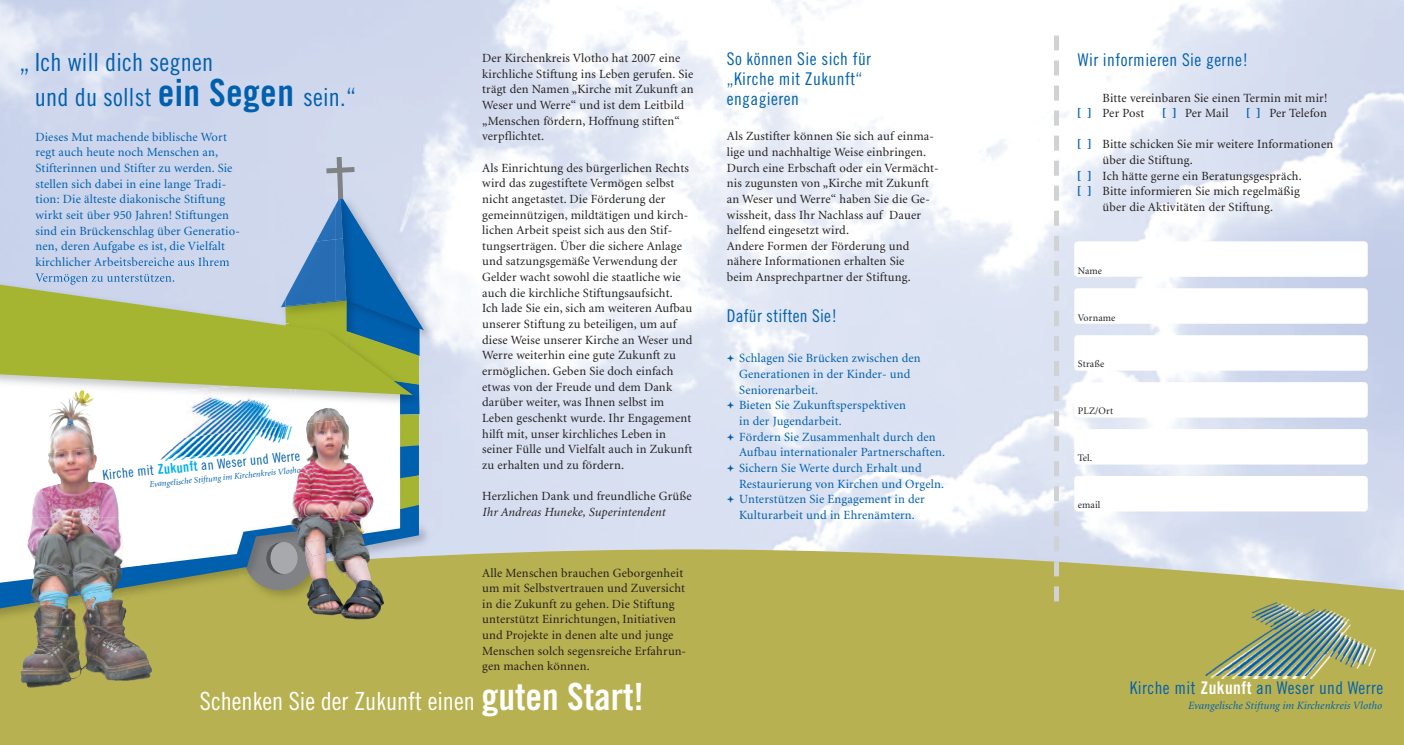
<style>
.page{position:relative;width:1404px;height:745px;background:#fff}
.page>*{position:absolute;margin:0;border:0;box-sizing:border-box;transform-origin:0 0}
.t1{font:25px/35px "Trade Gothic Cond Eighteen";letter-spacing:.01em;color:#0160ae}
.t2{font:25px "Trade Gothic Cond Eighteen";color:#fff}
.t3{font:17.5px/20px "Trade Gothic Cond Eighteen";letter-spacing:.025em;color:#0160ae}
.t4{font:13.62px "Trade Gothic Cond Eighteen";color:#0160ae}
.t5{font:12.5px/15.6px "Minion";letter-spacing:.015em;color:#231f20}
.t6{font:12.5px/15.6px "Minion";letter-spacing:.015em;color:#0160ae}
.t7{font:italic 12.5px "Minion";letter-spacing:.015em;color:#231f20}
.t8{font:italic 11.12px "Minion";letter-spacing:.005em;color:#0160ae}
.t9{font:10px "Minion";letter-spacing:.015em;color:#231f20}
.t10{font:italic 8.75px "Minion";color:#0160ae}
.s1{font-family:"Trade Gothic Bold Cond Twenty";font-size:37.5px}
.s2{font-family:"Trade Gothic Bold Cond Twenty";color:#00aeef}
.s3{font-family:"Trade Gothic Bold Cond Twenty";color:#0160ae}
.s4{font-family:"Trade Gothic Bold Cond Twenty";color:#fff}
</style>
<div class="page">
<div style="left:0;top:547px;width:1403px;height:197px;background:#b8b151"></div>
<svg style="left:1053px;top:50px;width:5px;height:536px"></svg>
<div style="left:1053px;top:586px;width:5px;height:15px;background:#d1d2d4"></div>
<div style="left:1053px;top:35px;width:5px;height:15px;background:#d1d2d4"></div>
<img style="left:1206px;top:675px;width:179px;height:2px">
<img style="left:1200px;top:590px;width:185px;height:85px">
<img style="left:424px;top:517px;width:11px;height:38px">
<div style="left:0;top:555px;width:435px;height:71px;background:#b8b151"></div>
<img style="left:21px;top:626px;width:131px;height:61px">
<img style="left:22px;top:609px;width:134px;height:17px">
<svg style="left:0;top:152px;width:424px;height:457px"></svg>
<img style="left:283px;top:419px;width:91px;height:98px">
<img style="left:307px;top:407px;width:38px;height:16px">
<img style="left:329px;top:544px;width:42px;height:14px">
<img style="left:309px;top:558px;width:75px;height:61px">
<img style="left:313px;top:556px;width:16px;height:5px">
<img style="left:306px;top:561px;width:23px;height:45px">
<img style="left:290px;top:556px;width:23px;height:15px">
<img style="left:283px;top:517px;width:83px;height:6px">
<img style="left:283px;top:523px;width:86px;height:33px">
<h1 class="t1" style="left:35px;top:47px;width:322px;text-indent:-15px">„ Ich will dich segnen<br>und du sollst <span class="s1">ein Segen</span> sein.“</h1>
<p class="t6" style="left:35px;top:130px;width:206px">Dieses Mut machende biblische Wort regt auch heute noch Menschen an, Stifterinnen und Stifter zu werden. Sie stellen sich dabei in eine lange Tradi&shy;tion: Die älteste diakonische Stiftung wirkt seit über 950 Jahren! Stiftungen sind ein Brückenschlag über Generatio&shy;nen, deren Aufgabe es ist, die Vielfalt kirchlicher Arbeitsbereiche aus Ihrem</p>
<p class="t4" style="left:102px;top:470px;width:200px;rotate:-6deg">Kirche mit <span class="s2">Zukunft</span> an Weser und Werre</p>
<p class="t10" style="left:149px;top:481px;width:153px;rotate:-6deg">Evangelische Stiftung im Kirchenkreis Vlotho</p>
<p class="t5" style="left:482px;top:51px;width:213px">Der Kirchenkreis Vlotho hat 2007 eine kirchliche Stiftung ins Leben gerufen. Sie trägt den Namen „Kirche mit Zukunft an Weser und Werre“ und ist dem Leitbild „Menschen fördern, Hoffnung stiften“ verpflichtet.</p>
<p class="t5" style="left:482px;top:161px;width:212px">Als Einrichtung des bürgerlichen Rechts wird das zugestiftete Vermögen selbst nicht angetastet. Die Förderung der gemeinnützigen, mildtätigen und kirch&shy;lichen Arbeit speist sich aus den Stif&shy;tungserträgen. Über die sichere Anlage und satzungsgemäße Verwendung der Gelder wacht sowohl die staatliche wie auch die kirchliche Stiftungsaufsicht.<br>Ich lade Sie ein, sich am weiteren Aufbau unserer Stiftung zu beteiligen, um auf diese Weise unserer Kirche an Weser und Werre weiterhin eine gute Zukunft zu ermöglichen. Geben Sie doch einfach etwas von der Freude und dem Dank darüber weiter, was Ihnen selbst im Leben geschenkt wurde. Ihr Engagement hilft mit, unser kirchliches Leben in seiner Fülle und Vielfalt auch in Zukunft zu erhalten und zu fördern.</p>
<p class="t5" style="left:482px;top:489px;width:211px">Herzlichen Dank und freundliche Grüße</p>
<p class="t7" style="left:482px;top:506px;width:184px">Ihr Andreas Huneke, Superintendent</p>
<p class="t5" style="left:482px;top:565px;width:205px">Alle Menschen brauchen Geborgenheit um mit Selbstvertrauen und Zuversicht in die Zukunft zu gehen. Die Stiftung unterstützt Einrichtungen, Initiativen und Projekte in denen alte und junge Menschen solch segensreiche Erfahrun&shy;gen machen können.</p>
<h1 class="t2" style="left:200px;top:691px;width:445px">Schenken Sie der Zukunft einen <span class="s1">guten Start!</span></h1>
<h2 class="t3" style="left:726px;top:50px;width:146px">So können Sie sich für „Kirche mit Zukunft“ engagieren</h2>
<p class="t5" style="left:726px;top:129px;width:213px">Als Zustifter können Sie sich auf einma&shy;lige und nachhaltige Weise einbringen.<br>Durch eine Erbschaft oder ein Vermächt&shy;nis zugunsten von „Kirche mit Zukunft an Weser und Werre“ haben Sie die Ge&shy;wissheit, dass Ihr Nachlass auf Dauer helfend eingesetzt wird.<br>Andere Formen der Förderung und nähere Informationen erhalten Sie<br>beim Ansprechpartner der Stiftung.</p>
<h2 class="t3" style="left:726px;top:307px;width:112px">Dafür stiften Sie!</h2>
<p class="t6" style="left:739px;top:351px;width:183px;text-indent:-12px">❖ Schlagen Sie Brücken zwischen den<br>Generationen in der Kinder- und<br>Seniorenarbeit.</p>
<p class="t6" style="left:739px;top:398px;width:168px;text-indent:-12px">❖ Bieten Sie Zukunftsperspektiven in der Jugendarbeit.</p>
<p class="t6" style="left:739px;top:429px;width:207px;text-indent:-12px">❖ Fördern Sie Zusammenhalt durch den<br>Aufbau internationaler Partnerschaften.</p>
<p class="t6" style="left:739px;top:461px;width:206px;text-indent:-12px">❖ Sichern Sie Werte durch Erhalt und<br>Restaurierung von Kirchen und Orgeln.</p>
<p class="t6" style="left:726px;top:492px;width:199px;text-align:center">❖ Unterstützen Sie Engagement in der<br>Kulturarbeit und in Ehrenämtern.</p>
<h2 class="t3" style="left:1077px;top:51px;width:172px">Wir informieren Sie gerne!</h2>
<p class="t5" style="left:1077px;top:91px;width:251px;text-indent:25px">Bitte vereinbaren Sie einen Termin mit mir! <span class="s3">[ ]</span> Per Post</p>
<p class="t5" style="left:1162px;top:106px;width:67px"><span class="s3">[ ]</span> Per Mail</p>
<p class="t5" style="left:1246px;top:106px;width:81px"><span class="s3">[ ]</span> Per Telefon</p>
<p class="t5" style="left:1077px;top:137px;width:257px"><span class="s3">[ ]</span> Bitte schicken Sie mir weitere Informationen</p>
<p class="t5" style="left:1102px;top:153px;width:92px">über die Stiftung.</p>
<p class="t5" style="left:1077px;top:169px;width:225px"><span class="s3">[ ]</span> Ich hätte gerne ein Beratungsgespräch.</p>
<p class="t5" style="left:1077px;top:184px;width:223px"><span class="s3">[ ]</span> Bitte informieren Sie mich regelmäßig</p>
<p class="t5" style="left:1102px;top:200px;width:172px">über die Aktivitäten der Stiftung.</p>
<p class="t9" style="left:1077px;top:266px;width:26px">Name</p>
<p class="t9" style="left:1077px;top:313px;width:39px">Vorname</p>
<p class="t9" style="left:1077px;top:360px;width:28px">Straße</p>
<p class="t9" style="left:1077px;top:407px;width:37px">PLZ/Ort</p>
<p class="t9" style="left:1077px;top:454px;width:16px">Tel.</p>
<p class="t9" style="left:1077px;top:501px;width:24px">email</p>
<h2 class="t3" style="left:1129px;top:678px;width:255px">Kirche mit <span class="s4">Zukunft</span> an Weser und Werre</h2>
<p class="t8" style="left:1187px;top:700px;width:195px">Evangelische Stiftung im Kirchenkreis Vlotho</p>
</div>
